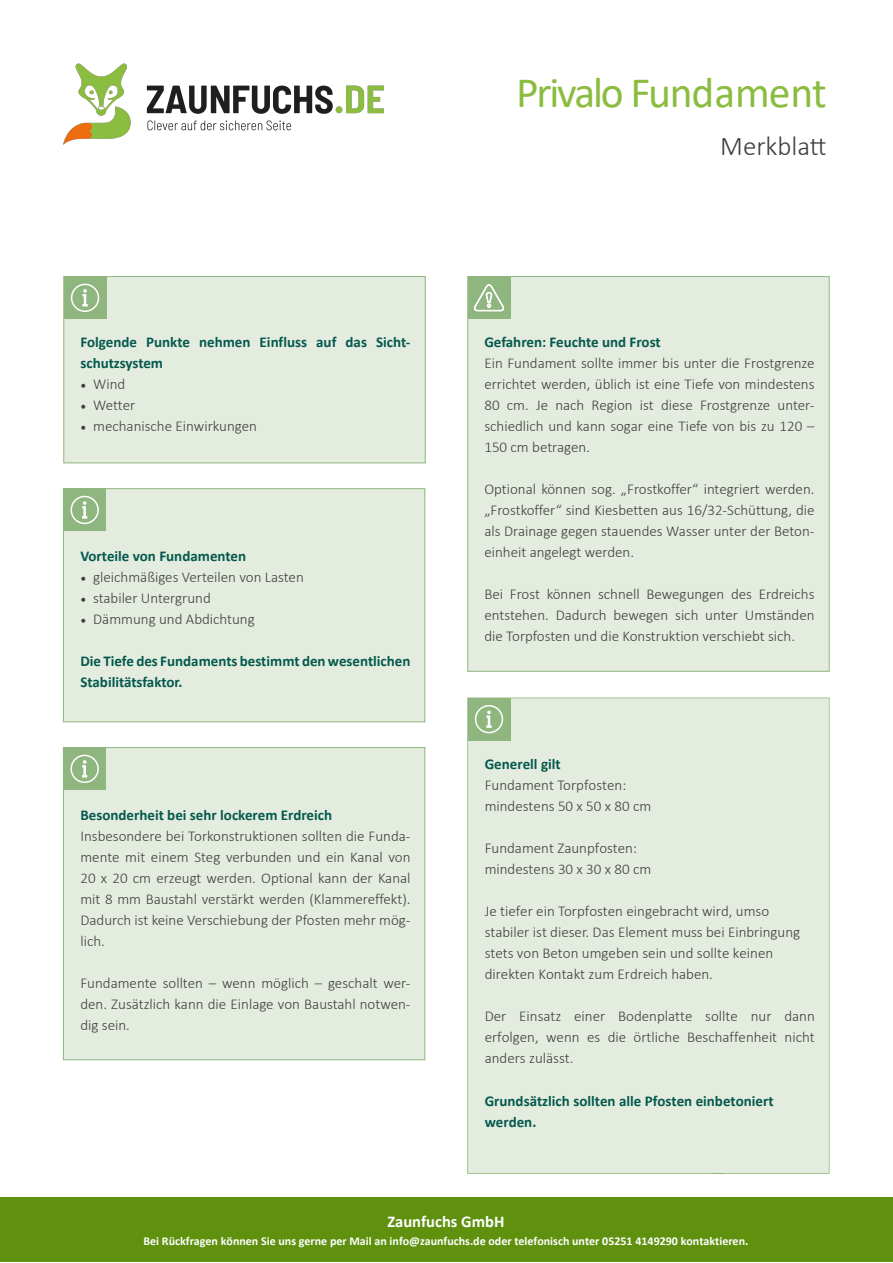
<style>
.page{position:relative;width:893px;height:1263px;background:#fff}
.page>*{position:absolute;margin:0;border:0;box-sizing:border-box;transform-origin:0 0}
.t1{font:43.5px "Calibri";letter-spacing:-.04em;color:#8bbc3f}
.t2{font:300 27px "Calibri";color:#3e3e3f}
.t3{font:700 16.5px "Calibri";color:#fff}
.t4{font:300 15px/21px "Calibri";color:#3e3e3f;text-align:justify}
.t5{font:700 15px/21px "Calibri";color:#04594d}
.t6{font:700 12px "Calibri";color:#fff}
.s1{font-family:"Minion Pro";font-weight:400}
</style>
<div class="page">
<div style="left:1px;top:1198px;width:891px;height:64px;background:#5f910f"></div>
<div style="left:467px;top:697px;width:363px;height:477px;background:#e4ecdf"></div>
<div style="left:468px;top:698px;width:42px;height:42px;background:#8fb67e"></div>
<svg style="left:475px;top:705px;width:28px;height:28px"></svg>
<div style="left:63px;top:747px;width:362px;height:313px;background:#e4ecdf;border:1px solid #8fb67e"></div>
<div style="left:63px;top:747px;width:43px;height:43px;background:#8fb67e"></div>
<svg style="left:70px;top:755px;width:29px;height:28px"></svg>
<svg style="left:738px;top:879px;width:2px;height:16px"></svg>
<svg style="left:711px;top:1173px;width:12px;height:1px"></svg>
<div style="left:63px;top:276px;width:363px;height:187px;background:#e4ecdf;border:1px solid #8fb67e"></div>
<div style="left:64px;top:277px;width:42px;height:42px;background:#8fb67e"></div>
<svg style="left:71px;top:284px;width:28px;height:28px"></svg>
<div style="left:63px;top:488px;width:362px;height:234px;background:#e4ecdf;border:1px solid #8fb67e"></div>
<div style="left:63px;top:489px;width:43px;height:42px;background:#8fb67e"></div>
<svg style="left:70px;top:496px;width:29px;height:28px"></svg>
<div style="left:467px;top:276px;width:363px;height:396px;background:#e4ecdf;border:1px solid #8fb67e"></div>
<div style="left:468px;top:277px;width:42px;height:42px;background:#8fb67e"></div>
<svg style="left:474px;top:284px;width:30px;height:27px"></svg>
<img style="left:63px;top:64px;width:320px;height:80px">
<p class="t5" style="left:80px;top:331px;width:332px">Folgende Punkte nehmen Einfluss auf das Sicht&shy;schutzsystem</p>
<p class="t4" style="left:80px;top:373px;width:46px"><span class="s1">•</span> Wind</p>
<p class="t4" style="left:80px;top:394px;width:56px"><span class="s1">•</span> Wetter</p>
<p class="t4" style="left:80px;top:415px;width:178px"><span class="s1">•</span> mechanische Einwirkungen</p>
<p class="t5" style="left:80px;top:545px;width:167px">Vorteile von Fundamenten</p>
<p class="t4" style="left:80px;top:566px;width:225px"><span class="s1">•</span> gleichmäßiges Verteilen von Lasten</p>
<p class="t4" style="left:80px;top:587px;width:132px"><span class="s1">•</span> stabiler Untergrund</p>
<p class="t4" style="left:80px;top:608px;width:176px"><span class="s1">•</span> Dämmung und Abdichtung</p>
<p class="t5" style="left:80px;top:650px;width:332px">Die Tiefe des Fundaments bestimmt den wesentlichen<br>Stabilitätsfaktor.</p>
<p class="t5" style="left:80px;top:804px;width:253px">Besonderheit bei sehr lockerem Erdreich</p>
<p class="t4" style="left:80px;top:825px;width:332px">Insbesondere bei Torkonstruktionen sollten die Funda&shy;mente mit einem Steg verbunden und ein Kanal von 20 x 20 cm erzeugt werden. Optional kann der Kanal mit 8 mm Baustahl verstärkt werden (Klammereffekt).<br>Dadurch ist keine Verschiebung der Pfosten mehr mög&shy;lich.</p>
<p class="t4" style="left:80px;top:972px;width:332px">Fundamente sollten – wenn möglich – geschalt wer&shy;den. Zusätzlich kann die Einlage von Baustahl notwen&shy;dig sein.</p>
<h1 class="t1" style="left:516px;top:62px;width:312px">Privalo Fundament</h1>
<h2 class="t2" style="left:720px;top:129px;width:108px">Merkblatt</h2>
<p class="t5" style="left:484px;top:331px;width:178px">Gefahren: Feuchte und Frost</p>
<p class="t4" style="left:484px;top:352px;width:332px">Ein Fundament sollte immer bis unter die Frostgrenze errichtet werden, üblich ist eine Tiefe von mindestens 80 cm. Je nach Region ist diese Frostgrenze unter&shy;schiedlich und kann sogar eine Tiefe von bis zu 120 – 150 cm betragen.</p>
<p class="t4" style="left:484px;top:478px;width:332px">Optional können sog. „Frostkoffer“ integriert werden. „Frostkoffer“ sind Kiesbetten aus 16/32-Schüttung, die als Drainage gegen stauendes Wasser unter der Beton&shy;einheit angelegt werden.</p>
<p class="t4" style="left:484px;top:583px;width:332px">Bei Frost können schnell Bewegungen des Erdreichs entstehen. Dadurch bewegen sich unter Umständen die Torpfosten und die Konstruktion verschiebt sich.</p>
<p class="t5" style="left:485px;top:754px;width:78px">Generell gilt</p>
<p class="t4" style="left:485px;top:775px;width:168px">Fundament Torpfosten: mindestens 50 x 50 x 80 cm</p>
<p class="t4" style="left:485px;top:838px;width:168px">Fundament Zaunpfosten: mindestens 30 x 30 x 80 cm</p>
<p class="t4" style="left:485px;top:901px;width:317px;text-align:left">Je tiefer ein Torpfosten eingebracht wird, umso stabiler ist dieser. Das Element muss bei Einbringung stets von Beton umgeben sein und sollte keinen direkten Kontakt zum Erdreich haben.</p>
<p class="t4" style="left:485px;top:1006px;width:332px">Der Einsatz einer Bodenplatte sollte nur dann erfolgen, wenn es die örtliche Beschaffenheit nicht anders zulässt.</p>
<p class="t5" style="left:485px;top:1090px;width:291px">Grundsätzlich sollten alle Pfosten einbetoniert werden.</p>
<p class="t3" style="left:387px;top:1209px;width:119px">Zaunfuchs GmbH</p>
<p class="t6" style="left:144px;top:1233px;width:606px">Bei Rückfragen können Sie uns gerne per Mail an info@zaunfuchs.de oder telefonisch unter 05251 4149290 kontaktieren.</p>
</div>
